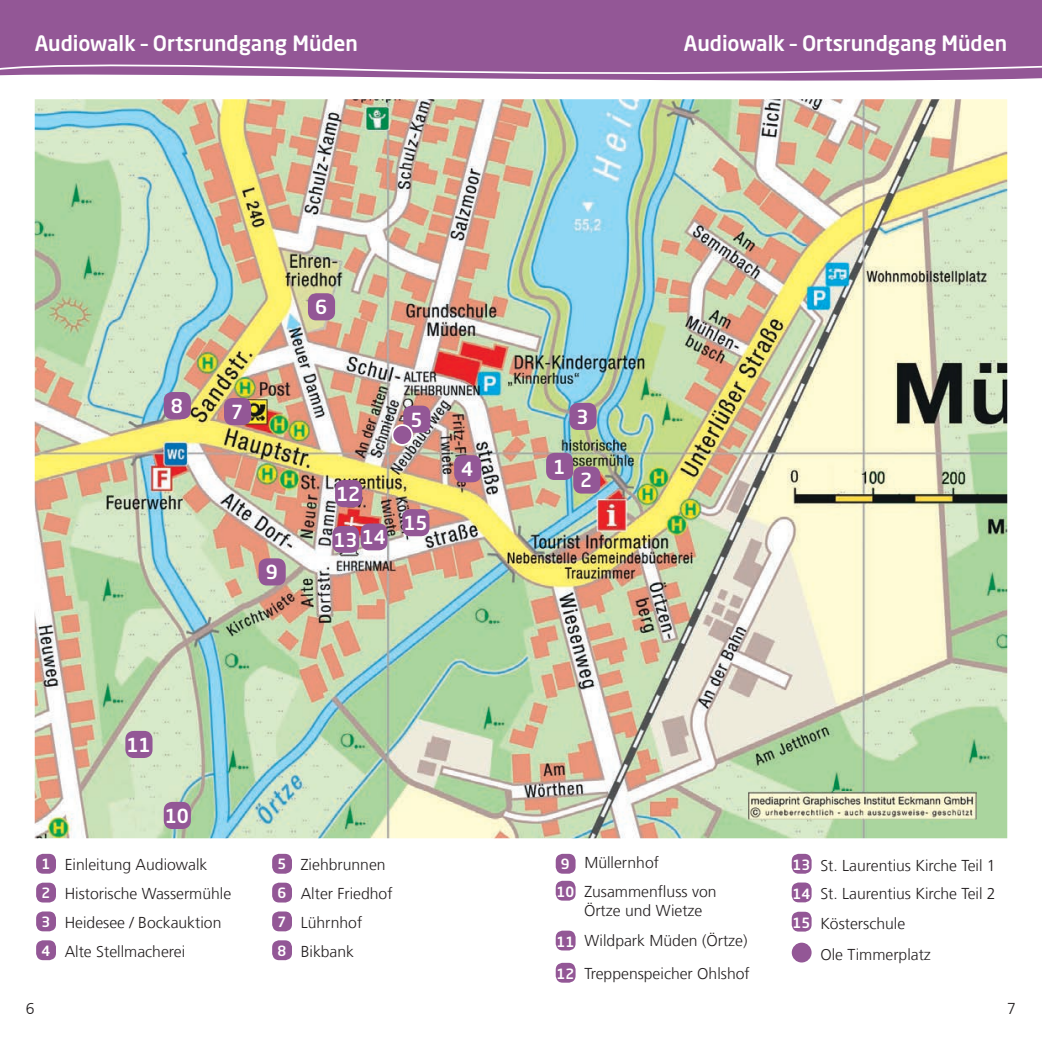
<style>
.page{position:relative;width:1042px;height:1042px;background:#fff}
.page>*{position:absolute;margin:0;border:0;box-sizing:border-box;transform-origin:0 0}
.t1{font:500 21px "Neo Sans Pro";color:#fff}
.t2{font:500 19.25px "Neo Sans Pro";color:#fff}
.t3{font:500 19.07px "Neo Sans Pro";color:#fff}
.t4{font:300 15.75px/28.9px "Frutiger LT Com";color:#231f20}
.s1{font-family:"Neo Sans Pro";font-weight:500;font-size:14px;color:#fff}
</style>
<div class="page">
<div style="left:0;top:0;width:1042px;height:81px;background:#935796"></div>
<svg style="left:0;top:58px;width:1042px;height:21px;background:#a370a5"></svg>
<div style="left:36px;top:854px;width:20px;height:19px;background:#935796;border-radius:7px"></div>
<div style="left:36px;top:882px;width:20px;height:20px;background:#935796;border-radius:7px"></div>
<div style="left:36px;top:911px;width:20px;height:20px;background:#935796;border-radius:7px"></div>
<div style="left:36px;top:940px;width:20px;height:20px;background:#935796;border-radius:7px"></div>
<div style="left:272px;top:854px;width:20px;height:19px;background:#935796;border-radius:7px"></div>
<div style="left:272px;top:882px;width:20px;height:20px;background:#935796;border-radius:7px"></div>
<div style="left:272px;top:911px;width:20px;height:20px;background:#935796;border-radius:7px"></div>
<div style="left:272px;top:940px;width:20px;height:20px;background:#935796;border-radius:7px"></div>
<div style="left:556px;top:854px;width:19px;height:19px;background:#935796;border-radius:7px"></div>
<div style="left:556px;top:881px;width:19px;height:19px;background:#935796;border-radius:7px"></div>
<div style="left:556px;top:930px;width:19px;height:20px;background:#935796;border-radius:7px"></div>
<div style="left:556px;top:963px;width:19px;height:19px;background:#935796;border-radius:7px"></div>
<div style="left:792px;top:854px;width:19px;height:19px;background:#935796;border-radius:7px"></div>
<div style="left:792px;top:882px;width:19px;height:20px;background:#935796;border-radius:7px"></div>
<div style="left:792px;top:912px;width:19px;height:19px;background:#935796;border-radius:7px"></div>
<div style="left:792px;top:942px;width:19px;height:20px;background:#935796;border-radius:50%"></div>
<img style="left:35px;top:99px;width:972px;height:739px">
<div style="left:332px;top:526px;width:27px;height:27px;background:#935796;border-radius:8px"></div>
<div style="left:361px;top:523px;width:26px;height:27px;background:#935796;border-radius:8px"></div>
<div style="left:335px;top:480px;width:27px;height:27px;background:#935796;border-radius:8px"></div>
<div style="left:259px;top:558px;width:27px;height:27px;background:#935796;border-radius:8px"></div>
<div style="left:164px;top:392px;width:27px;height:27px;background:#935796;border-radius:8px"></div>
<div style="left:224px;top:398px;width:27px;height:27px;background:#935796;border-radius:8px"></div>
<div style="left:573px;top:466px;width:27px;height:27px;background:#935796;border-radius:8px"></div>
<div style="left:546px;top:453px;width:27px;height:27px;background:#935796;border-radius:8px"></div>
<div style="left:402px;top:509px;width:27px;height:27px;background:#935796;border-radius:8px"></div>
<div style="left:308px;top:293px;width:27px;height:27px;background:#935796;border-radius:8px"></div>
<div style="left:454px;top:455px;width:27px;height:27px;background:#935796;border-radius:8px"></div>
<div style="left:403px;top:406px;width:27px;height:27px;background:#935796;border-radius:8px"></div>
<div style="left:569px;top:403px;width:27px;height:27px;background:#935796;border-radius:8px"></div>
<div style="left:164px;top:802px;width:27px;height:27px;background:#935796;border-radius:8px"></div>
<div style="left:125px;top:731px;width:27px;height:27px;background:#935796;border-radius:8px"></div>
<div style="left:392px;top:425px;width:20px;height:20px;background:#935796;border-radius:50%"></div>
<div style="left:391px;top:424px;width:22px;height:22px;border:2px solid #fff;border-radius:50%"></div>
<img style="left:748px;top:792px;width:228px;height:27px">
<h1 class="t1" style="left:35px;top:30px;width:325px">Audiowalk – Ortsrundgang Müden</h1>
<h1 class="t1" style="left:684px;top:30px;width:325px">Audiowalk – Ortsrundgang Müden</h1>
<p class="t2" style="left:171px;top:394px;width:14px">8</p>
<p class="t2" style="left:231px;top:400px;width:14px">7</p>
<p class="t2" style="left:266px;top:560px;width:14px">9</p>
<p class="t2" style="left:315px;top:295px;width:14px">6</p>
<p class="t2" style="left:336px;top:482px;width:26px">12</p>
<p class="t3" style="left:334px;top:526px;width:54px">13 14</p>
<p class="t2" style="left:410px;top:407px;width:14px">5</p>
<p class="t2" style="left:576px;top:404px;width:14px">3</p>
<p class="t2" style="left:403px;top:511px;width:26px">15</p>
<p class="t2" style="left:461px;top:457px;width:14px">4</p>
<p class="t2" style="left:553px;top:454px;width:14px">1</p>
<p class="t2" style="left:580px;top:468px;width:14px">2</p>
<p class="t2" style="left:126px;top:732px;width:26px">11</p>
<p class="t2" style="left:165px;top:803px;width:26px">10</p>
<p class="t4" style="left:41px;top:850px;width:191px"><span class="s1">1</span> Einleitung Audiowalk<br><span class="s1">2</span> Historische Wassermühle<br><span class="s1">3</span> Heidesee / Bockauktion<br><span class="s1">4</span> Alte Stellmacherei</p>
<p class="t4" style="left:277px;top:850px;width:117px"><span class="s1">5</span> Ziehbrunnen<br><span class="s1">6</span> Alter Friedhof<br><span class="s1">7</span> Lührnhof<br><span class="s1">8</span> Bikbank</p>
<p class="t4" style="left:556px;top:848px;width:161px"><sub>9</sub> Müllernhof<br><span class="s1">10</span> Zusammenfluss von</p>
<p class="t4" style="left:556px;top:895px;width:192px;line-height:30.4px;text-indent:27px">Örtze und Wietze<br><span class="s1">11</span> Wildpark Müden (Örtze)</p>
<p class="t4" style="left:556px;top:959px;width:195px"><span class="s1">12</span> Treppenspeicher Ohlshof</p>
<p class="t4" style="left:792px;top:852px;width:205px;line-height:27.5px"><span class="s1">13</span> St. Laurentius Kirche Teil 1<br><span class="s1">14</span> St. Laurentius Kirche Teil 2</p>
<p class="t4" style="left:820px;top:908px;width:112px;line-height:31px;text-indent:-28px"><span class="s1">15</span> Kösterschule<br>Ole Timmerplatz</p>
<p class="t4" style="left:26px;top:994px;width:10px">6</p>
<p class="t4" style="left:1007px;top:994px;width:10px">7</p>
</div>
